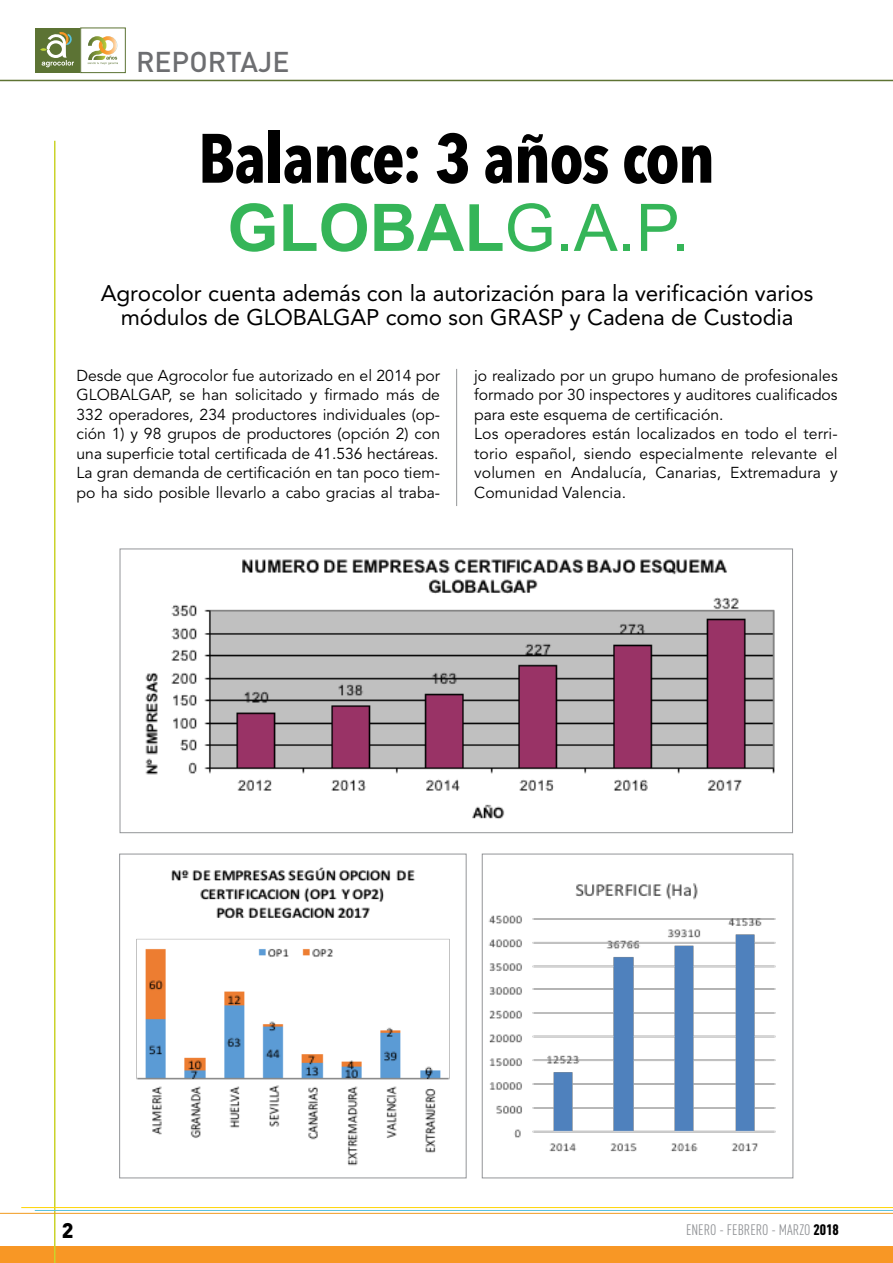
<style>
.page{position:relative;width:893px;height:1263px;background:#fff}
.page>*{position:absolute;margin:0;border:0;box-sizing:border-box;transform-origin:0 0}
.t1{font:700 69px "Avenir Next Condensed";letter-spacing:-.025em;color:#000}
.t2{font:500 28.35px "DIN";color:#6d6e71}
.t3{font:22.5px/24px "Avenir LT Std";color:#000;text-align:center}
.t4{font:900 21px "DIN";color:#000}
.t5{font:15.75px/19.5px "Avenir LT Std";color:#000;text-align:justify}
.t6{font:15px "DIN Cond";color:#939598}
.s1{font-weight:900;color:#000}
</style>
<div class="page">
<div style="left:0;top:1246px;width:893px;height:17px;background:#f89725"></div>
<hr style="left:54px;top:141px;width:2px;height:1122px;background:#cad32b">
<hr style="left:21px;top:1207px;width:872px;height:1px;background:#fed401">
<hr style="left:0;top:1213px;width:893px;height:1px;background:#f29a1f">
<hr style="left:0;top:80px;width:893px;height:1px;background:#5e7333">
<hr style="left:35px;top:1210px;width:858px;height:1px;background:#57c0d9">
<div style="left:35px;top:28px;width:45px;height:45px;background:#5c7334"></div>
<svg style="left:40px;top:32px;width:34px;height:35px"></svg>
<svg style="left:88px;top:36px;width:30px;height:29px"></svg>
<hr style="left:456px;top:369px;width:1px;height:137px;background:#939598">
<svg style="left:230px;top:203px;width:44px;height:49px"></svg>
<svg style="left:283px;top:203px;width:84px;height:49px"></svg>
<svg style="left:374px;top:203px;width:177px;height:49px"></svg>
<div style="left:562px;top:244px;width:6px;height:7px;background:#35b558"></div>
<svg style="left:574px;top:204px;width:44px;height:47px"></svg>
<div style="left:624px;top:244px;width:6px;height:7px;background:#35b558"></div>
<svg style="left:641px;top:204px;width:36px;height:47px"></svg>
<div style="left:677px;top:244px;width:7px;height:7px;background:#35b558"></div>
<img style="left:145px;top:559px;width:630px;height:260px">
<img style="left:136px;top:867px;width:314px;height:299px">
<div style="left:119px;top:854px;width:348px;height:324px;border:1px solid #939598"></div>
<img style="left:488px;top:883px;width:288px;height:269px">
<div style="left:482px;top:854px;width:311px;height:324px;border:1px solid #939598"></div>
<h2 class="t2" style="left:136px;top:44px;width:155px">REPORTAJE</h2>
<h1 class="t1" style="left:198px;top:116px;width:518px">Balance: 3 años con</h1>
<h3 class="t3" style="left:101px;top:282px;width:714px">Agrocolor cuenta además con la autorización para la verificación varios módulos de GLOBALGAP como son GRASP y Cadena de Custodia</h3>
<p class="t5" style="left:77px;top:366px;width:365px">Desde que Agrocolor fue autorizado en el 2014 por GLOBALGAP, se han solicitado y firmado más de 332 operadores, 234 productores individuales (op&shy;ción 1) y 98 grupos de productores (opción 2) con una superficie total certificada de 41.536 hectáreas.<br>La gran demanda de certificación en tan poco tiem&shy;po ha sido posible llevarlo a cabo gracias al traba-</p>
<p class="t5" style="left:474px;top:366px;width:365px;text-align:left">jo realizado por un grupo humano de profesionales formado por 30 inspectores y auditores cualificados para este esquema de certificación.<br>Los operadores están localizados en todo el terri&shy;torio español, siendo especialmente relevante el volumen en Andalucía, Canarias, Extremadura y Comunidad Valencia.</p>
<h3 class="t4" style="left:62px;top:1217px;width:13px">2</h3>
<p class="t6" style="left:686px;top:1221px;width:154px">ENERO - FEBRERO - MARZO <span class="s1">2018</span></p>
</div>
